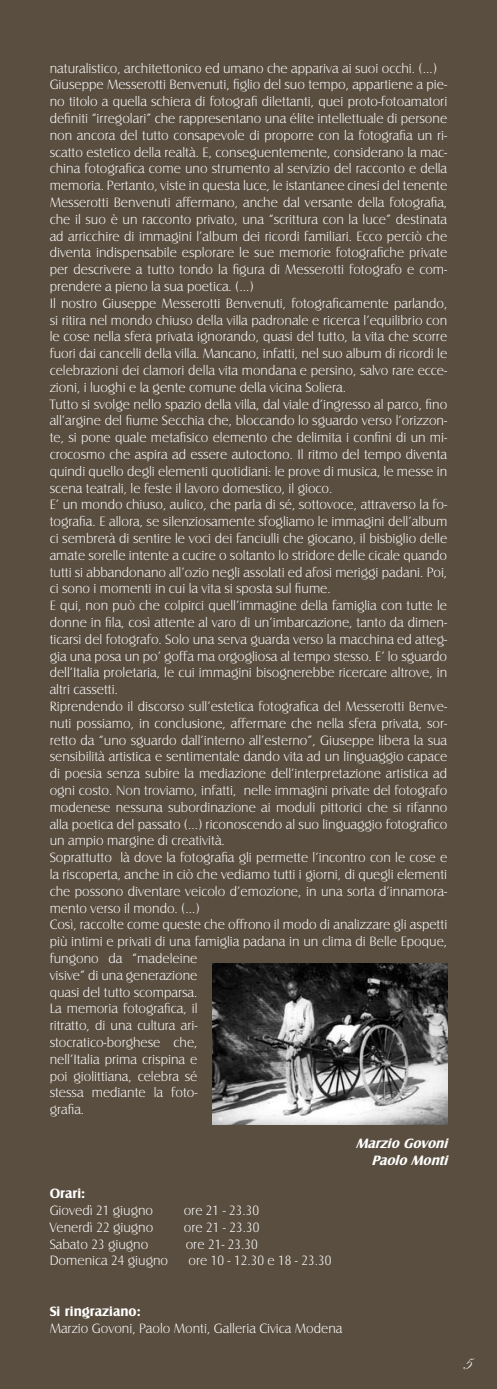
<style>
.page{position:relative;width:497px;height:1389px;background:#fff}
.page>*{position:absolute;margin:0;border:0;box-sizing:border-box;transform-origin:0 0}
.t1{font:300 14px/16.8px "Castle T";color:#fff}
.t2{font:italic 700 14px/16.8px "Castle T";color:#fff;text-align:right}
.t3{font:700 14px "Castle T";color:#fff}
</style>
<div class="page">
<div style="left:0;top:0;width:496px;height:1389px;background:#5a4e40"></div>
<img style="left:212px;top:963px;width:234px;height:162px">
<p class="t1" style="left:50px;top:60px;width:398px">naturalistico, architettonico ed umano che appariva ai suoi occhi. (…)<br>Giuseppe Messerotti Benvenuti, figlio del suo tempo, appartiene a pie&shy;no titolo a quella schiera di fotografi dilettanti, quei proto-fotoamatori definiti “irregolari” che rappresentano una élite intellettuale di persone non ancora del tutto consapevole di proporre con la fotografia un ri&shy;scatto estetico della realtà. E, conseguentemente, considerano la mac&shy;china fotografica come uno strumento al servizio del racconto e della memoria. Pertanto, viste in questa luce, le istantanee cinesi del tenente Messerotti Benvenuti affermano, anche dal versante della fotografia, che il suo è un racconto privato, una “scrittura con la luce” destinata ad arricchire di immagini l’album dei ricordi familiari. Ecco perciò che diventa indispensabile esplorare le sue memorie fotografiche private per descrivere a tutto tondo la figura di Messerotti fotografo e com&shy;prendere a pieno la sua poetica. (…)<br>Il nostro Giuseppe Messerotti Benvenuti, fotograficamente parlando, si ritira nel mondo chiuso della villa padronale e ricerca l’equilibrio con le cose nella sfera privata ignorando, quasi del tutto, la vita che scorre fuori dai cancelli della villa. Mancano, infatti, nel suo album di ricordi le celebrazioni dei clamori della vita mondana e persino, salvo rare ecce&shy;zioni, i luoghi e la gente comune della vicina Soliera.<br>Tutto si svolge nello spazio della villa, dal viale d’ingresso al parco, fino all’argine del fiume Secchia che, bloccando lo sguardo verso l’orizzon&shy;te, si pone quale metafisico elemento che delimita i confini di un mi&shy;crocosmo che aspira ad essere autoctono. Il ritmo del tempo diventa quindi quello degli elementi quotidiani: le prove di musica, le messe in scena teatrali, le feste il lavoro domestico, il gioco.<br>E’ un mondo chiuso, aulico, che parla di sé, sottovoce, attraverso la fo&shy;tografia. E allora, se silenziosamente sfogliamo le immagini dell’album ci sembrerà di sentire le voci dei fanciulli che giocano, il bisbiglio delle amate sorelle intente a cucire o soltanto lo stridore delle cicale quando tutti si abbandonano all’ozio negli assolati ed afosi meriggi padani. Poi, ci sono i momenti in cui la vita si sposta sul fiume.<br>E qui, non può che colpirci quell’immagine della famiglia con tutte le donne in fila, così attente al varo di un’imbarcazione, tanto da dimen&shy;ticarsi del fotografo. Solo una serva guarda verso la macchina ed atteg&shy;gia una posa un po’ goffa ma orgogliosa al tempo stesso. E’ lo sguardo dell’Italia proletaria, le cui immagini bisognerebbe ricercare altrove, in altri cassetti.<br>Riprendendo il discorso sull’estetica fotografica del Messerotti Benve&shy;nuti possiamo, in conclusione, affermare che nella sfera privata, sor&shy;retto da “uno sguardo dall’interno all’esterno”, Giuseppe libera la sua sensibilità artistica e sentimentale dando vita ad un linguaggio capace di poesia senza subire la mediazione dell’interpretazione artistica ad ogni costo. Non troviamo, infatti, nelle immagini private del fotografo modenese nessuna subordinazione ai moduli pittorici che si rifanno alla poetica del passato (…) riconoscendo al suo linguaggio fotografico un ampio margine di creatività.<br>Soprattutto là dove la fotografia gli permette l’incontro con le cose e la riscoperta, anche in ciò che vediamo tutti i giorni, di quegli elementi che possono diventare veicolo d’emozione, in una sorta d’innamora&shy;mento verso il mondo. (…)<br>Così, raccolte come queste che offrono il modo di analizzare gli aspetti più intimi e privati di una famiglia padana in un clima di Belle Epoque, fungono da “madeleine<br>visive” di una generazione<br>quasi del tutto scomparsa.<br>La memoria fotografica, il<br>ritratto, di una cultura ari-<br>stocratico-borghese che,<br>nell’Italia prima crispina e<br>poi giolittiana, celebra sé<br>stessa mediante la foto-<br>grafia.</p>
<p class="t2" style="left:355px;top:1135px;width:97px">Marzio Govoni<br>Paolo Monti</p>
<p class="t3" style="left:50px;top:1185px;width:37px">Orari:</p>
<p class="t1" style="left:50px;top:1202px;width:105px">Giovedì 21 giugno</p>
<p class="t1" style="left:183px;top:1202px;width:77px">ore 21 - 23.30</p>
<p class="t1" style="left:50px;top:1219px;width:105px">Venerdì 22 giugno</p>
<p class="t1" style="left:184px;top:1219px;width:77px">ore 21 - 23.30</p>
<p class="t1" style="left:50px;top:1236px;width:100px">Sabato 23 giugno</p>
<p class="t1" style="left:185px;top:1236px;width:74px">ore 21- 23.30</p>
<p class="t1" style="left:50px;top:1253px;width:120px">Domenica 24 giugno</p>
<p class="t1" style="left:188px;top:1253px;width:144px">ore 10 - 12.30 e 18 - 23.30</p>
<p class="t3" style="left:50px;top:1303px;width:92px">Si ringraziano:</p>
<p class="t1" style="left:50px;top:1320px;width:294px">Marzio Govoni, Paolo Monti, Galleria Civica Modena</p>
</div>
